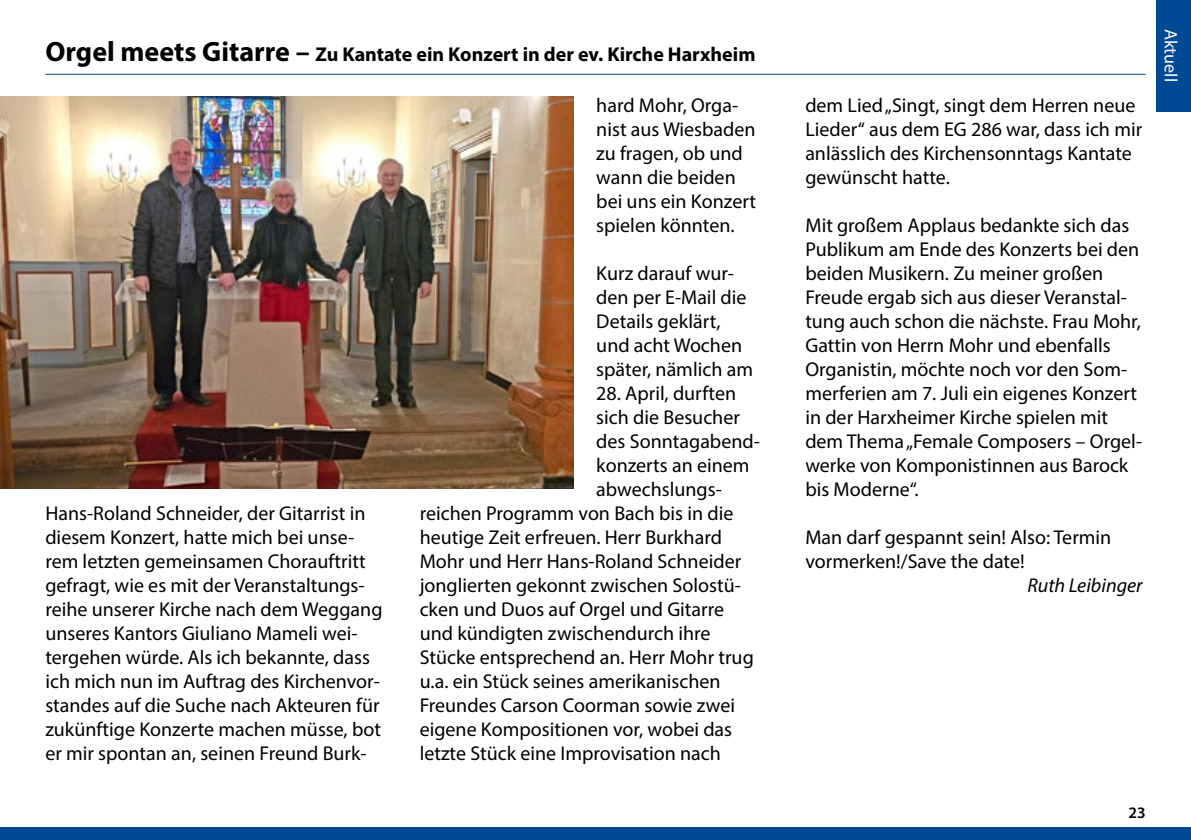
<style>
.page{position:relative;width:1191px;height:840px;background:#fff}
.page>*{position:absolute;margin:0;border:0;box-sizing:border-box;transform-origin:0 0}
.t1{font:20px/24px "Myriad Pro";color:#000}
.t2{font:700 20px "Myriad Pro";color:#000}
.t3{font:italic 20px "Myriad Pro";color:#000}
.t4{font:18px "Myriad Pro";color:#fff}
.t5{font:600 16px "Myriad Pro";color:#000}
.s1{font-size:28px}
</style>
<div class="page">
<div style="left:0;top:827px;width:1191px;height:12px;background:#004994"></div>
<hr style="left:45px;top:74px;width:1100px;height:1px;background:#004994">
<div style="left:1157px;top:0;width:34px;height:111px;background:#004994"></div>
<img style="left:0;top:96px;width:573px;height:392px">
<p class="t2" style="left:45px;top:41px;width:711px"><span class="s1">Orgel meets Gitarre –</span> Zu Kantate ein Konzert in der ev. Kirche Harxheim</p>
<p class="t1" style="left:45px;top:500px;width:339px">Hans-Roland Schneider, der Gitarrist in diesem Konzert, hatte mich bei unse&shy;rem letzten gemeinsamen Chorauftritt gefragt, wie es mit der Veranstaltungs&shy;reihe unserer Kirche nach dem Weggang unseres Kantors Giuliano Mameli wei&shy;tergehen würde. Als ich bekannte, dass ich mich nun im Auftrag des Kirchenvor&shy;standes auf die Suche nach Akteuren für zukünftige Konzerte machen müsse, bot er mir spontan an, seinen Freund Burk-</p>
<p class="t1" style="left:596px;top:92px;width:161px">hard Mohr, Orga&shy;nist aus Wiesbaden zu fragen, ob und wann die beiden bei uns ein Konzert spielen könnten.</p>
<p class="t1" style="left:596px;top:260px;width:158px">Kurz darauf wur&shy;den per E-Mail die<br>Details geklärt, und acht Wochen später, nämlich am</p>
<p class="t1" style="left:596px;top:380px;width:141px">28. April, durften</p>
<p class="t1" style="left:596px;top:404px;width:145px">sich die Besucher</p>
<p class="t1" style="left:596px;top:428px;width:165px">des Sonntagabend-</p>
<p class="t1" style="left:596px;top:452px;width:155px">konzerts an einem</p>
<p class="t1" style="left:596px;top:476px;width:127px">abwechslungs-</p>
<p class="t1" style="left:420px;top:500px;width:315px">reichen Programm von Bach bis in die</p>
<p class="t1" style="left:420px;top:524px;width:304px">heutige Zeit erfreuen. Herr Burkhard</p>
<p class="t1" style="left:420px;top:548px;width:323px">Mohr und Herr Hans-Roland Schneider</p>
<p class="t1" style="left:420px;top:572px;width:323px">jonglierten gekonnt zwischen Solostü-</p>
<p class="t1" style="left:420px;top:596px;width:306px">cken und Duos auf Orgel und Gitarre</p>
<p class="t1" style="left:420px;top:620px;width:292px">und kündigten zwischendurch ihre</p>
<p class="t1" style="left:420px;top:644px;width:336px">Stücke entsprechend an. Herr Mohr trug</p>
<p class="t1" style="left:420px;top:668px;width:302px">u.a. ein Stück seines amerikanischen</p>
<p class="t1" style="left:420px;top:692px;width:317px">Freundes Carson Coorman sowie zwei</p>
<p class="t1" style="left:420px;top:716px;width:314px">eigene Kompositionen vor, wobei das</p>
<p class="t1" style="left:420px;top:740px;width:303px">letzte Stück eine Improvisation nach</p>
<p class="t1" style="left:805px;top:92px;width:338px">dem Lied „Singt, singt dem Herren neue Lieder“ aus dem EG 286 war, dass ich mir anlässlich des Kirchensonntags Kantate gewünscht hatte.</p>
<p class="t1" style="left:805px;top:212px;width:338px">Mit großem Applaus bedankte sich das Publikum am Ende des Konzerts bei den beiden Musikern. Zu meiner großen Freude ergab sich aus dieser Veranstal&shy;tung auch schon die nächste. Frau Mohr, Gattin von Herrn Mohr und ebenfalls Organistin, möchte noch vor den Som&shy;merferien am 7. Juli ein eigenes Konzert in der Harxheimer Kirche spielen mit dem Thema „Female Composers – Orgel&shy;werke von Komponistinnen aus Barock bis Moderne“.</p>
<p class="t1" style="left:805px;top:524px;width:307px">Man darf gespannt sein! Also: Termin vormerken!/Save the date!</p>
<p class="t3" style="left:1027px;top:572px;width:117px">Ruth Leibinger</p>
<p class="t4" style="left:1182px;top:29px;width:54px;rotate:90deg">Aktuell</p>
<p class="t5" style="left:1128px;top:801px;width:19px">23</p>
</div>
